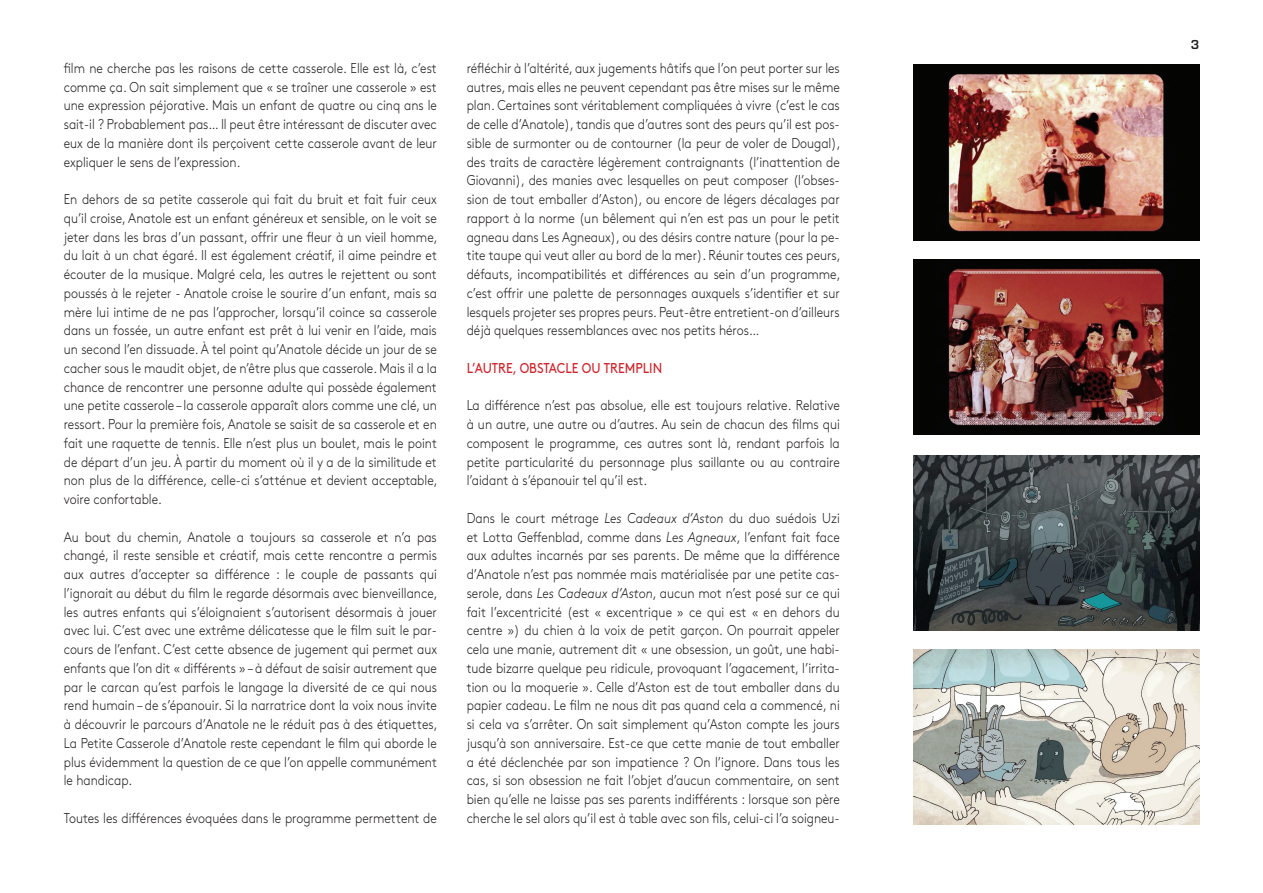
<style>
.page{position:relative;width:1263px;height:893px;background:#fff}
.page>*{position:absolute;margin:0;border:0;box-sizing:border-box;transform-origin:0 0}
.t1{font:300 14.25px/18.8px "Brown Std";color:#231f20;text-align:justify;scale:.87 1}
.t2{font:14.25px "Brown Std";color:#d1232a;scale:.87 1}
.t3{font:600 12px "Eurostile";color:#231f20}
.s1{font-style:italic}
</style>
<div class="page">
<img style="left:913px;top:649px;width:286px;height:176px">
<img style="left:913px;top:455px;width:286px;height:175px">
<img style="left:913px;top:259px;width:286px;height:176px">
<img style="left:913px;top:65px;width:286px;height:175px">
<p class="t1" style="left:64px;top:59px;width:430px">film ne cherche pas les raisons de cette casserole. Elle est là, c’est comme ça. On sait simplement que « se traîner une casserole » est une expression péjorative. Mais un enfant de quatre ou cinq ans le sait-il ? Probablement pas… Il peut être intéressant de discuter avec eux de la manière dont ils perçoivent cette casserole avant de leur expliquer le sens de l’expression.</p>
<p class="t1" style="left:64px;top:190px;width:431px">En dehors de sa petite casserole qui fait du bruit et fait fuir ceux qu’il croise, Anatole est un enfant généreux et sensible, on le voit se jeter dans les bras d’un passant, offrir une fleur à un vieil homme, du lait à un chat égaré. Il est également créatif, il aime peindre et écouter de la musique. Malgré cela, les autres le rejettent ou sont poussés à le rejeter - Anatole croise le sourire d’un enfant, mais sa mère lui intime de ne pas l’approcher, lorsqu’il coince sa casserole dans un fossée, un autre enfant est prêt à lui venir en l’aide, mais un second l’en dissuade. À tel point qu’Anatole décide un jour de se cacher sous le maudit objet, de n’être plus que casserole. Mais il a la chance de rencontrer une personne adulte qui possède également une petite casserole – la casserole apparaît alors comme une clé, un ressort. Pour la première fois, Anatole se saisit de sa casserole et en fait une raquette de tennis. Elle n’est plus un boulet, mais le point de départ d’un jeu. À partir du moment où il y a de la similitude et non plus de la différence, celle-ci s’atténue et devient acceptable, voire confortable.</p>
<p class="t1" style="left:64px;top:527px;width:431px">Au bout du chemin, Anatole a toujours sa casserole et n’a pas changé, il reste sensible et créatif, mais cette rencontre a permis aux autres d’accepter sa différence : le couple de passants qui l’ignorait au début du film le regarde désormais avec bienveillance, les autres enfants qui s’éloignaient s’autorisent désormais à jouer avec lui. C’est avec une extrême délicatesse que le film suit le par&shy;cours de l’enfant. C’est cette absence de jugement qui permet aux enfants que l’on dit « différents » – à défaut de saisir autrement que par le carcan qu’est parfois le langage la diversité de ce qui nous rend humain – de s’épanouir. Si la narratrice dont la voix nous invite à découvrir le parcours d’Anatole ne le réduit pas à des étiquettes, La Petite Casserole d’Anatole reste cependant le film qui aborde le plus évidemment la question de ce que l’on appelle communément le handicap.</p>
<p class="t1" style="left:64px;top:809px;width:430px">Toutes les différences évoquées dans le programme permettent de</p>
<p class="t1" style="left:467px;top:59px;width:431px">réfléchir à l’altérité, aux jugements hâtifs que l’on peut porter sur les autres, mais elles ne peuvent cependant pas être mises sur le même plan. Certaines sont véritablement compliquées à vivre (c’est le cas de celle d’Anatole), tandis que d’autres sont des peurs qu’il est pos&shy;sible de surmonter ou de contourner (la peur de voler de Dougal), des traits de caractère légèrement contraignants (l’inattention de Giovanni), des manies avec lesquelles on peut composer (l’obses&shy;sion de tout emballer d’Aston), ou encore de légers décalages par rapport à la norme (un bêlement qui n’en est pas un pour le petit agneau dans Les Agneaux), ou des désirs contre nature (pour la pe&shy;tite taupe qui veut aller au bord de la mer). Réunir toutes ces peurs, défauts, incompatibilités et différences au sein d’un programme, c’est offrir une palette de personnages auxquels s’identifier et sur lesquels projeter ses propres peurs. Peut-être entretient-on d’ailleurs déjà quelques ressemblances avec nos petits héros…</p>
<p class="t2" style="left:467px;top:360px;width:226px">L’AUTRE, OBSTACLE OU TREMPLIN</p>
<p class="t1" style="left:467px;top:396px;width:430px">La différence n’est pas absolue, elle est toujours relative. Relative à un autre, une autre ou d’autres. Au sein de chacun des films qui composent le programme, ces autres sont là, rendant parfois la petite particularité du personnage plus saillante ou au contraire l’aidant à s’épanouir tel qu’il est.</p>
<p class="t1" style="left:467px;top:509px;width:430px">Dans le court métrage <span class="s1">Les Cadeaux d’Aston</span> du duo suédois Uzi et Lotta Geffenblad, comme dans <span class="s1">Les Agneaux</span>, l’enfant fait face aux adultes incarnés par ses parents. De même que la différence d’Anatole n’est pas nommée mais matérialisée par une petite cas&shy;serole, dans <span class="s1">Les Cadeaux d’Aston</span>, aucun mot n’est posé sur ce qui fait l’excentricité (est « excentrique » ce qui est « en dehors du centre ») du chien à la voix de petit garçon. On pourrait appeler cela une manie, autrement dit « une obsession, un goût, une habi&shy;tude bizarre quelque peu ridicule, provoquant l’agacement, l’irrita&shy;tion ou la moquerie ». Celle d’Aston est de tout emballer dans du papier cadeau. Le film ne nous dit pas quand cela a commencé, ni si cela va s’arrêter. On sait simplement qu’Aston compte les jours jusqu’à son anniversaire. Est-ce que cette manie de tout emballer a été déclenchée par son impatience ? On l’ignore. Dans tous les cas, si son obsession ne fait l’objet d’aucun commentaire, on sent bien qu’elle ne laisse pas ses parents indifférents : lorsque son père cherche le sel alors qu’il est à table avec son fils, celui-ci l’a soigneu-</p>
<p class="t3" style="left:1191px;top:37px;width:10px">3</p>
</div>
